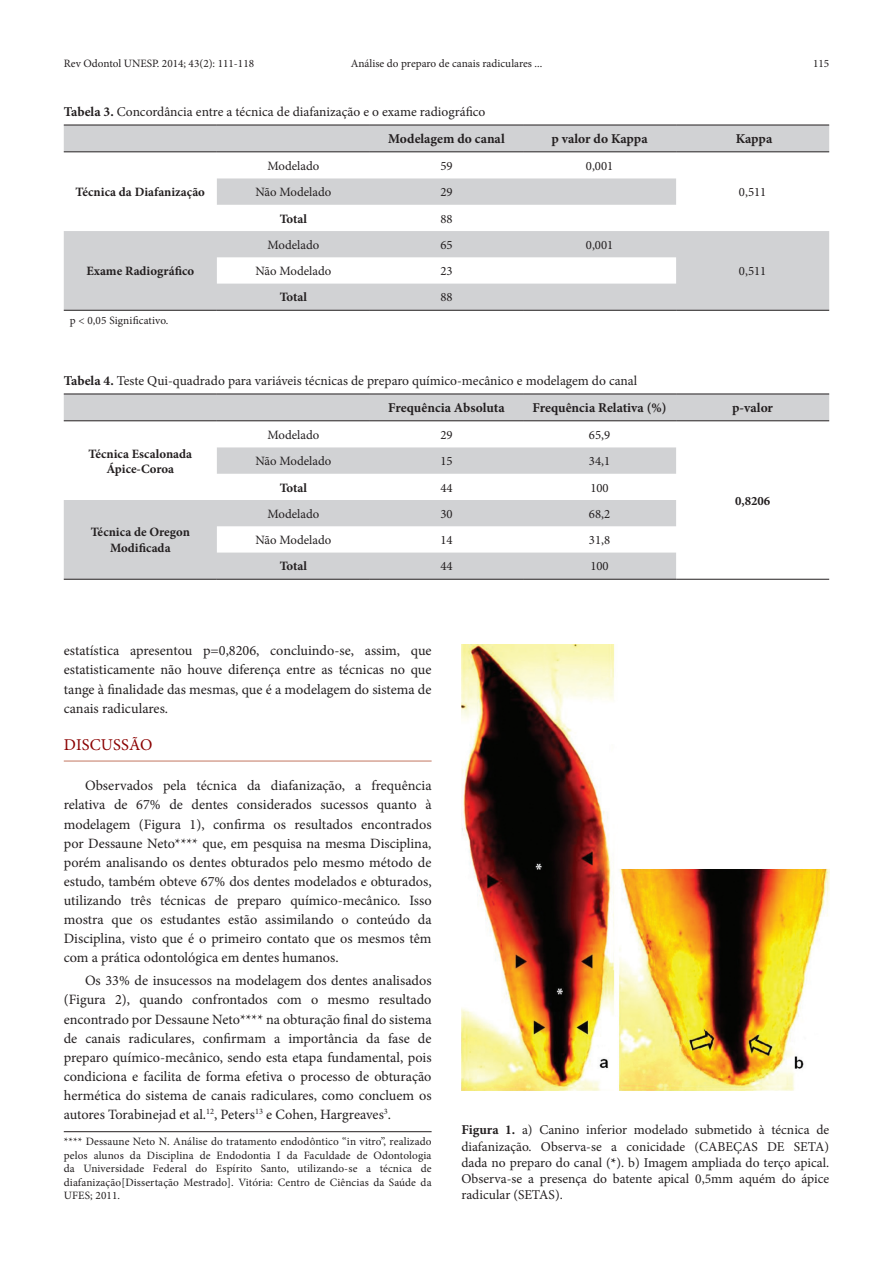
<style>
.page{position:relative;width:893px;height:1263px;background:#fff}
.page>*{position:absolute;margin:0;border:0;box-sizing:border-box;transform-origin:0 0}
.t1{font:16.5px "Minion Pro";letter-spacing:.01em;color:#8b0202}
.Corpo{font:14.25px/19px "Minion Pro";color:#231f20;text-align:justify}
._1__Legenda_figura{font:13.5px/16.2px "Minion Pro";color:#231f20;text-align:justify}
.Cabeçalho{font:700 13.5px "Minion Pro";color:#231f20}
.Corpo_-_tabela{font:12.75px "Minion Pro";color:#231f20}
.Corpo_-_tabela-2{font:700 12.75px/15.3px "Minion Pro";color:#231f20;text-align:center}
.Rodapé_-_tabela{font:11.25px/13.5px "Minion Pro";letter-spacing:.005em;color:#231f20;text-align:justify}
.s1{font-weight:700}
</style>
<div class="page">
<hr style="left:64px;top:761px;width:368px;height:1px;background:#c27660">
<hr style="left:64px;top:1131px;width:368px;height:1px;background:#231f20">
<div style="left:64px;top:126px;width:765px;height:25px;background:#d1d2d4"></div>
<svg style="left:64px;top:152px;width:765px;height:1px"></svg>
<svg style="left:64px;top:178px;width:765px;height:132px;fill:#d1d2d4"></svg>
<hr style="left:64px;top:125px;width:153px;height:1px;background:#231f20">
<hr style="left:217px;top:125px;width:153px;height:1px;background:#231f20">
<hr style="left:370px;top:125px;width:153px;height:1px;background:#231f20">
<hr style="left:523px;top:125px;width:153px;height:1px;background:#231f20">
<hr style="left:676px;top:125px;width:153px;height:1px;background:#231f20">
<hr style="left:64px;top:151px;width:153px;height:1px;background:#231f20">
<hr style="left:217px;top:151px;width:153px;height:1px;background:#231f20">
<hr style="left:370px;top:151px;width:153px;height:1px;background:#231f20">
<hr style="left:523px;top:151px;width:153px;height:1px;background:#231f20">
<hr style="left:676px;top:151px;width:153px;height:1px;background:#231f20">
<hr style="left:64px;top:310px;width:153px;height:1px;background:#231f20">
<hr style="left:217px;top:310px;width:153px;height:1px;background:#231f20">
<hr style="left:370px;top:310px;width:153px;height:1px;background:#231f20">
<hr style="left:523px;top:310px;width:153px;height:1px;background:#231f20">
<hr style="left:676px;top:310px;width:153px;height:1px;background:#231f20">
<div style="left:64px;top:395px;width:765px;height:25px;background:#d1d2d4"></div>
<svg style="left:64px;top:421px;width:765px;height:158px"></svg>
<svg style="left:64px;top:447px;width:612px;height:132px;fill:#d1d2d4"></svg>
<hr style="left:64px;top:394px;width:153px;height:1px;background:#231f20">
<hr style="left:217px;top:394px;width:153px;height:1px;background:#231f20">
<hr style="left:370px;top:394px;width:153px;height:1px;background:#231f20">
<hr style="left:523px;top:394px;width:153px;height:1px;background:#231f20">
<hr style="left:676px;top:394px;width:153px;height:1px;background:#231f20">
<hr style="left:64px;top:420px;width:153px;height:1px;background:#231f20">
<hr style="left:217px;top:420px;width:153px;height:1px;background:#231f20">
<hr style="left:370px;top:420px;width:153px;height:1px;background:#231f20">
<hr style="left:523px;top:420px;width:153px;height:1px;background:#231f20">
<hr style="left:676px;top:420px;width:153px;height:1px;background:#231f20">
<hr style="left:64px;top:579px;width:153px;height:1px;background:#231f20">
<hr style="left:217px;top:579px;width:153px;height:1px;background:#231f20">
<hr style="left:370px;top:579px;width:153px;height:1px;background:#231f20">
<hr style="left:523px;top:579px;width:153px;height:1px;background:#231f20">
<hr style="left:676px;top:579px;width:153px;height:1px;background:#231f20">
<img style="left:461px;top:644px;width:368px;height:447px">
<p class="Rodapé_-_tabela" style="left:64px;top:57px;width:192px">Rev Odontol UNESP. 2014; 43(2): 111-118</p>
<p class="Rodapé_-_tabela" style="left:351px;top:57px;width:193px">Análise do preparo de canais radiculares ...</p>
<p class="Rodapé_-_tabela" style="left:813px;top:57px;width:18px">115</p>
<p class="_1__Legenda_figura" style="left:64px;top:104px;width:423px"><span class="s1">Tabela 3.</span> Concordância entre a técnica de diafanização e o exame radiográfico</p>
<p class="Cabeçalho" style="left:388px;top:129px;width:118px">Modelagem do canal</p>
<p class="Cabeçalho" style="left:551px;top:129px;width:98px">p valor do Kappa</p>
<p class="Cabeçalho" style="left:736px;top:129px;width:38px">Kappa</p>
<p class="Corpo_-_tabela-2" style="left:76px;top:184px;width:131px">Técnica da Diafanização</p>
<p class="Corpo_-_tabela-2" style="left:86px;top:263px;width:109px">Exame Radiográfico</p>
<p class="Rodapé_-_tabela" style="left:70px;top:314px;width:100px">p &lt; 0,05 Significativo.</p>
<p class="Corpo_-_tabela" style="left:267px;top:157px;width:53px">Modelado</p>
<p class="Corpo_-_tabela" style="left:440px;top:157px;width:14px">59</p>
<p class="Corpo_-_tabela" style="left:586px;top:157px;width:29px">0,001</p>
<p class="Corpo_-_tabela" style="left:255px;top:184px;width:77px">Não Modelado</p>
<p class="Corpo_-_tabela" style="left:440px;top:184px;width:14px">29</p>
<p class="Corpo_-_tabela" style="left:739px;top:184px;width:29px">0,511</p>
<p class="Corpo_-_tabela-2" style="left:280px;top:211px;width:29px">Total</p>
<p class="Corpo_-_tabela" style="left:440px;top:210px;width:14px">88</p>
<p class="Corpo_-_tabela" style="left:267px;top:236px;width:53px">Modelado</p>
<p class="Corpo_-_tabela" style="left:440px;top:236px;width:14px">65</p>
<p class="Corpo_-_tabela" style="left:586px;top:236px;width:29px">0,001</p>
<p class="Corpo_-_tabela" style="left:255px;top:262px;width:77px">Não Modelado</p>
<p class="Corpo_-_tabela" style="left:440px;top:262px;width:14px">23</p>
<p class="Corpo_-_tabela" style="left:739px;top:262px;width:29px">0,511</p>
<p class="Corpo_-_tabela-2" style="left:280px;top:289px;width:29px">Total</p>
<p class="Corpo_-_tabela" style="left:440px;top:289px;width:14px">88</p>
<p class="_1__Legenda_figura" style="left:64px;top:373px;width:575px"><span class="s1">Tabela 4.</span> Teste Qui-quadrado para variáveis técnicas de preparo químico-mecânico e modelagem do canal</p>
<p class="Cabeçalho" style="left:388px;top:398px;width:118px">Frequência Absoluta</p>
<p class="Cabeçalho" style="left:533px;top:398px;width:136px">Frequência Relativa (%)</p>
<p class="Cabeçalho" style="left:732px;top:398px;width:42px">p-valor</p>
<p class="Corpo_-_tabela-2" style="left:88px;top:446px;width:105px">Técnica Escalonada<br>Ápice-Coroa</p>
<p class="Corpo_-_tabela" style="left:267px;top:426px;width:53px">Modelado</p>
<p class="Corpo_-_tabela" style="left:440px;top:426px;width:14px">29</p>
<p class="Corpo_-_tabela" style="left:589px;top:426px;width:23px">65,9</p>
<p class="Corpo_-_tabela" style="left:255px;top:453px;width:77px">Não Modelado</p>
<p class="Corpo_-_tabela" style="left:440px;top:453px;width:14px">15</p>
<p class="Corpo_-_tabela" style="left:589px;top:453px;width:23px">34,1</p>
<p class="Corpo_-_tabela-2" style="left:280px;top:480px;width:29px">Total</p>
<p class="Corpo_-_tabela" style="left:440px;top:479px;width:14px">44</p>
<p class="Corpo_-_tabela" style="left:590px;top:479px;width:20px">100</p>
<p class="Corpo_-_tabela-2" style="left:91px;top:524px;width:101px">Técnica de Oregon</p>
<p class="Corpo_-_tabela-2" style="left:110px;top:540px;width:62px">Modificada</p>
<p class="Corpo_-_tabela" style="left:267px;top:505px;width:53px">Modelado</p>
<p class="Corpo_-_tabela" style="left:440px;top:505px;width:14px">30</p>
<p class="Corpo_-_tabela" style="left:589px;top:505px;width:23px">68,2</p>
<p class="Corpo_-_tabela" style="left:255px;top:531px;width:77px">Não Modelado</p>
<p class="Corpo_-_tabela" style="left:440px;top:531px;width:14px">14</p>
<p class="Corpo_-_tabela" style="left:589px;top:531px;width:23px">31,8</p>
<p class="Corpo_-_tabela-2" style="left:280px;top:558px;width:29px">Total</p>
<p class="Corpo_-_tabela" style="left:440px;top:558px;width:14px">44</p>
<p class="Corpo_-_tabela" style="left:590px;top:558px;width:20px">100</p>
<p class="Corpo_-_tabela-2" style="left:735px;top:493px;width:37px">0,8206</p>
<p class="Corpo" style="left:64px;top:640px;width:369px;line-height:19.5px">estatística apresentou p=0,8206, concluindo-se, assim, que estatisticamente não houve diferença entre as técnicas no que tange à finalidade das mesmas, que é a modelagem do sistema de canais radiculares.</p>
<p class="t1" style="left:64px;top:734px;width:90px">DISCUSSÃO</p>
<p class="Corpo" style="left:64px;top:776px;width:369px;text-indent:21px">Observados pela técnica da diafanização, a frequência relativa de 67% de dentes considerados sucessos quanto à modelagem (Figura 1), confirma os resultados encontrados por Dessaune Neto**** que, em pesquisa na mesma Disciplina, porém analisando os dentes obturados pelo mesmo método de estudo, também obteve 67% dos dentes modelados e obturados, utilizando três técnicas de preparo químico-mecânico. Isso mostra que os estudantes estão assimilando o conteúdo da Disciplina, visto que é o primeiro contato que os mesmos têm com a prática odontológica em dentes humanos.</p>
<p class="Corpo" style="left:64px;top:971px;width:369px;text-indent:21px">Os 33% de insucessos na modelagem dos dentes analisados (Figura 2), quando confrontados com o mesmo resultado encontrado por Dessaune Neto**** na obturação final do sistema de canais radiculares, confirmam a importância da fase de preparo químico-mecânico, sendo esta etapa fundamental, pois condiciona e facilita de forma efetiva o processo de obturação hermética do sistema de canais radiculares, como concluem os autores Torabinejad et al.<sup>12</sup>, Peters<sup>13</sup> e Cohen, Hargreaves<sup>3</sup>.</p>
<p class="Rodapé_-_tabela" style="left:64px;top:1135px;width:369px">**** Dessaune Neto N. Análise do tratamento endodôntico “in vitro”, realizado pelos alunos da Disciplina de Endodontia I da Faculdade de Odontologia da Universidade Federal do Espírito Santo, utilizando-se a técnica de diafanização[Dissertação Mestrado]. Vitória: Centro de Ciências da Saúde da UFES; 2011.</p>
<p class="_1__Legenda_figura" style="left:461px;top:1122px;width:369px"><span class="s1">Figura 1.</span> a) Canino inferior modelado submetido à técnica de diafanização. Observa-se a conicidade (CABEÇAS DE SETA) dada no preparo do canal (<span class="s1">*</span>). b) Imagem ampliada do terço apical.<br>Observa-se a presença do batente apical 0,5mm aquém do ápice radicular (SETAS).</p>
</div>
